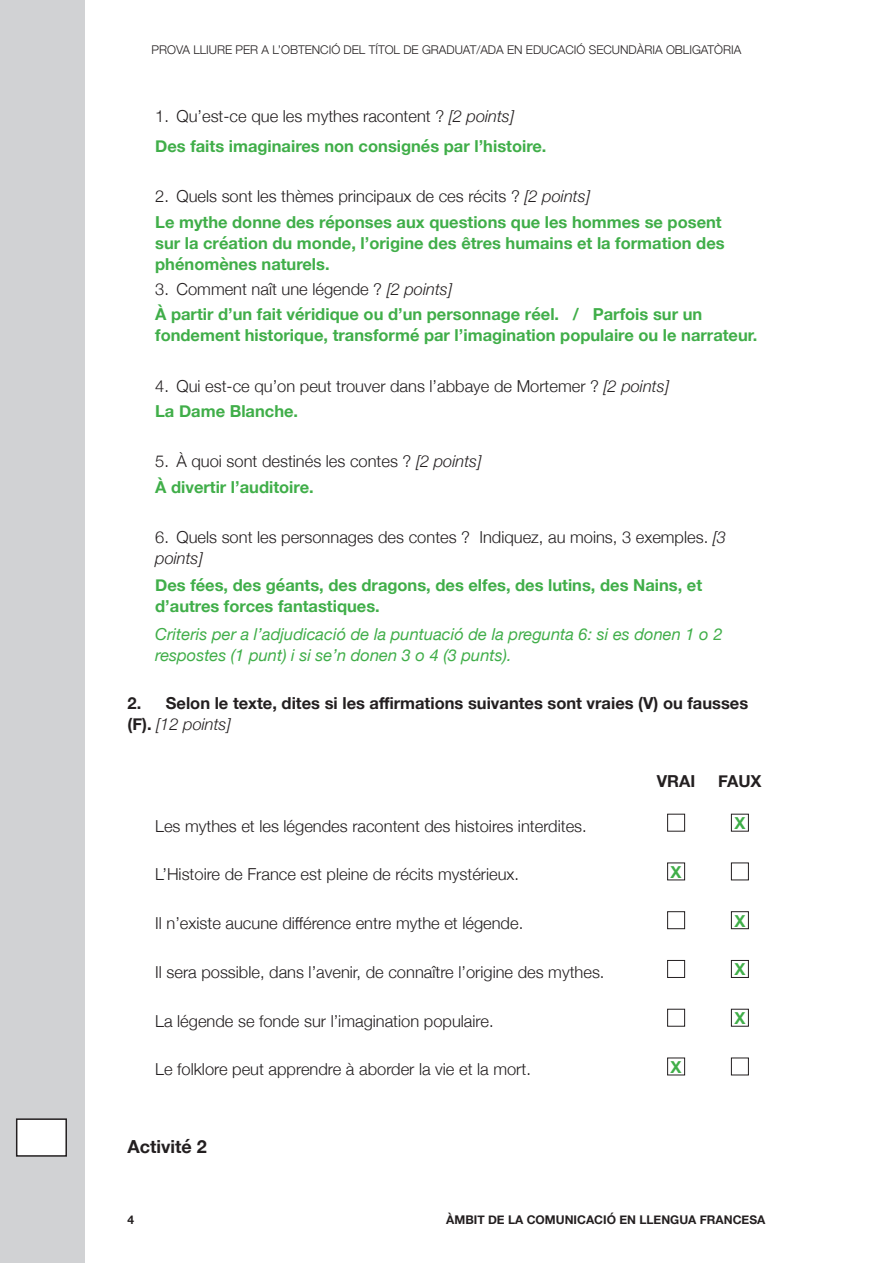
<style>
.page{position:relative;width:893px;height:1263px;background:#fff}
.page>*{position:absolute;margin:0;border:0;box-sizing:border-box;transform-origin:0 0}
.t1{font:700 18px "Helvetica Neue";color:#231f20}
.Subpregunta{font:300 16.5px/21px "Helvetica Neue";color:#231f20}
.Subpregunta-2{font:700 16.5px/21px "Helvetica Neue";color:#40ae49}
.Subpregunta-3{font:italic 16.5px/21px "Helvetica Neue";color:#40ae49}
.Pregunta{font:700 16.5px/21px "Helvetica Neue";color:#231f20}
.Subpregunta-4{font:700 16.5px "Helvetica Neue";color:#231f20}
.Text{font:700 16.5px "Helvetica Neue";color:#40ae49}
.t2{font:300 12px "Helvetica Neue";color:#231f20}
.t3{font:700 12px "Helvetica Neue";color:#231f20}
.s1{font-style:italic}
.s2{font-weight:300;font-style:italic}
</style>
<div class="page">
<div style="left:0;top:0;width:85px;height:1263px;background:#d1d2d4"></div>
<div style="left:17px;top:1119px;width:49px;height:37px;background:#fff"></div>
<div style="left:16px;top:1118px;width:51px;height:39px;border:2px solid #231f20"></div>
<div style="left:667px;top:814px;width:18px;height:17px;border:1px solid #231f20"></div>
<div style="left:731px;top:814px;width:18px;height:17px;border:1px solid #231f20"></div>
<div style="left:667px;top:862px;width:18px;height:18px;border:1px solid #231f20"></div>
<div style="left:731px;top:862px;width:18px;height:18px;border:1px solid #231f20"></div>
<div style="left:667px;top:911px;width:18px;height:18px;border:1px solid #231f20"></div>
<div style="left:731px;top:911px;width:18px;height:18px;border:1px solid #231f20"></div>
<div style="left:667px;top:960px;width:18px;height:18px;border:1px solid #231f20"></div>
<div style="left:731px;top:960px;width:18px;height:18px;border:1px solid #231f20"></div>
<div style="left:667px;top:1009px;width:18px;height:17px;border:1px solid #231f20"></div>
<div style="left:731px;top:1009px;width:18px;height:17px;border:1px solid #231f20"></div>
<div style="left:667px;top:1057px;width:18px;height:18px;border:1px solid #231f20"></div>
<div style="left:731px;top:1057px;width:18px;height:18px;border:1px solid #231f20"></div>
<p class="t2" style="left:152px;top:40px;width:591px">PROVA LLIURE PER A L’OBTENCIÓ DEL TÍTOL DE GRADUAT/ADA EN EDUCACIÓ SECUNDÀRIA OBLIGATÒRIA</p>
<p class="Subpregunta" style="left:155px;top:105px;width:360px">1. Qu’est-ce que les mythes racontent ? <span class="s1">[2 points]</span></p>
<p class="Subpregunta-2" style="left:155px;top:136px;width:393px">Des faits imaginaires non consignés par l’histoire.</p>
<p class="Subpregunta" style="left:155px;top:185px;width:436px">2. Quels sont les thèmes principaux de ces récits ? <span class="s1">[2 points]</span></p>
<p class="Subpregunta-2" style="left:155px;top:212px;width:571px">Le mythe donne des réponses aux questions que les hommes se posent sur la création du monde, l’origine des êtres humains et la formation des phénomènes naturels.</p>
<p class="Subpregunta" style="left:155px;top:277px;width:298px">3. Comment naît une légende ? <span class="s1">[2 points]</span></p>
<p class="Subpregunta-2" style="left:155px;top:304px;width:604px">À partir d’un fait véridique ou d’un personnage réel. / Parfois sur un fondement historique, transformé par l’imagination populaire ou le narrateur.</p>
<p class="Subpregunta" style="left:155px;top:374px;width:515px">4. Qui est-ce qu’on peut trouver dans l’abbaye de Mortemer ? <span class="s1">[2 points]</span></p>
<p class="Subpregunta-2" style="left:155px;top:401px;width:144px">La Dame Blanche.</p>
<p class="Subpregunta" style="left:155px;top:450px;width:327px">5. À quoi sont destinés les contes ? <span class="s1">[2 points]</span></p>
<p class="Subpregunta-2" style="left:155px;top:477px;width:160px">À divertir l’auditoire.</p>
<p class="Subpregunta" style="left:155px;top:525px;width:572px">6. Quels sont les personnages des contes ? Indiquez, au moins, 3 exemples. <span class="s1">[3 points]</span></p>
<p class="Subpregunta-2" style="left:155px;top:575px;width:548px">Des fées, des géants, des dragons, des elfes, des lutins, des Nains, et d’autres forces fantastiques.</p>
<p class="Subpregunta-3" style="left:155px;top:624px;width:569px">Criteris per a l’adjudicació de la puntuació de la pregunta 6: si es donen 1 o 2 respostes (1 punt) i si se’n donen 3 o 4 (3 punts).</p>
<h4 class="Pregunta" style="left:128px;top:693px;width:622px">2. Selon le texte, dites si les affirmations suivantes sont vraies (V) ou fausses (F). <span class="s2">[12 points]</span></h4>
<p class="Subpregunta-4" style="left:657px;top:768px;width:40px">VRAI</p>
<p class="Subpregunta-4" style="left:718px;top:768px;width:45px">FAUX</p>
<p class="Subpregunta" style="left:155px;top:814px;width:433px">Les mythes et les légendes racontent des histoires interdites.</p>
<p class="Text" style="left:734px;top:810px;width:13px">X</p>
<p class="Subpregunta" style="left:155px;top:863px;width:365px">L’Histoire de France est pleine de récits mystérieux.</p>
<p class="Text" style="left:671px;top:859px;width:13px">X</p>
<p class="Subpregunta" style="left:155px;top:911px;width:370px">Il n’existe aucune différence entre mythe et légende.</p>
<p class="Text" style="left:734px;top:908px;width:13px">X</p>
<p class="Subpregunta" style="left:155px;top:960px;width:451px">Il sera possible, dans l’avenir, de connaître l’origine des mythes.</p>
<p class="Text" style="left:734px;top:956px;width:13px">X</p>
<p class="Subpregunta" style="left:155px;top:1009px;width:340px">La légende se fonde sur l’imagination populaire.</p>
<p class="Text" style="left:734px;top:1005px;width:13px">X</p>
<p class="Subpregunta" style="left:155px;top:1058px;width:377px">Le folklore peut apprendre à aborder la vie et la mort.</p>
<p class="Text" style="left:671px;top:1054px;width:13px">X</p>
<p class="t1" style="left:128px;top:1132px;width:81px">Activité 2</p>
<p class="t3" style="left:128px;top:1210px;width:8px">4</p>
<p class="t3" style="left:446px;top:1210px;width:321px">ÀMBIT DE LA COMUNICACIÓ EN LLENGUA FRANCESA</p>
</div>
